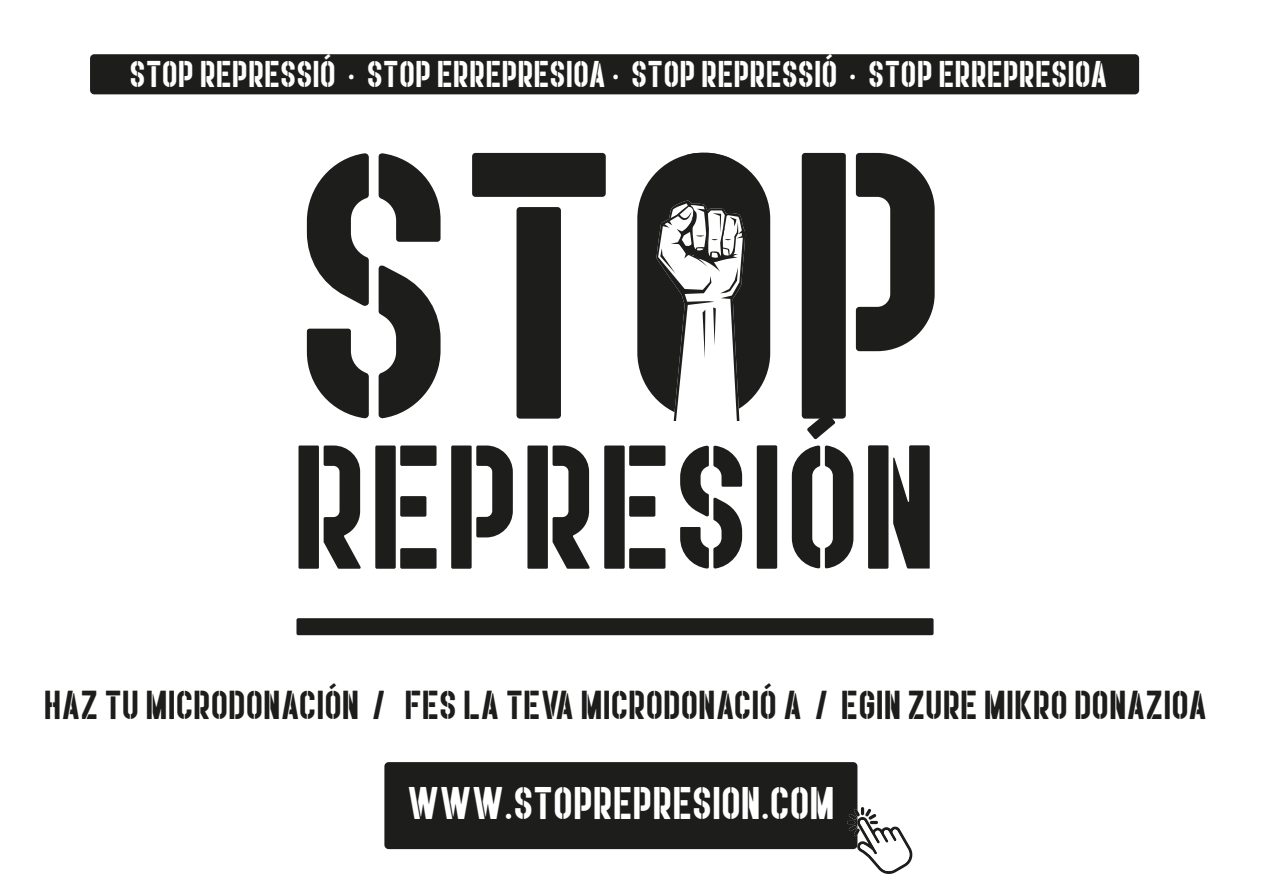
<style>
.page{position:relative;width:1263px;height:893px;background:#fff}
.page>*{position:absolute;margin:0;border:0;box-sizing:border-box;transform-origin:0 0}
.t1{font:389.55px "Opera Stencil";color:#1d1d1b}
.t2{font:180.75px "Opera Stencil";color:#1d1d1b}
.t3{font:46.95px "Opera Stencil";color:#fff}
.t4{font:41.55px "Opera Stencil";color:#1d1d1b}
.t5{font:38.25px "Opera Stencil";color:#fff}
.s1{font-family:"Myriad Pro"}
</style>
<div class="page">
<div style="left:90px;top:54px;width:1049px;height:40px;background:#1d1d1b;border-radius:4px"></div>
<div style="left:296px;top:618px;width:637px;height:17px;background:#1d1d1b;border-radius:2px"></div>
<div style="left:384px;top:762px;width:473px;height:87px;background:#1d1d1b;border-radius:4px"></div>
<svg style="left:847px;top:807px;width:66px;height:67px"></svg>
<svg style="left:656px;top:152px;width:90px;height:268px"></svg>
<p class="t5" style="left:130px;top:61px;width:979px">STOP REPRESSIÓ <span class="s1">·</span> STOP ERREPRESIOA <span class="s1">·</span> STOP REPRESSIÓ <span class="s1">·</span> STOP ERREPRESIOA</p>
<h1 class="t1" style="left:291px;top:150px;width:661px">STOP</h1>
<h2 class="t2" style="left:291px;top:444px;width:647px">REPRESIÓN</h2>
<p class="t4" style="left:44px;top:691px;width:1165px">HAZ TU MICRODONACIÓN / FES LA TEVA MICRODONACIÓ A / EGIN ZURE MIKRO DONAZIOA</p>
<p class="t3" style="left:407px;top:786px;width:429px">WWW.STOPREPRESION.COM</p>
</div>
